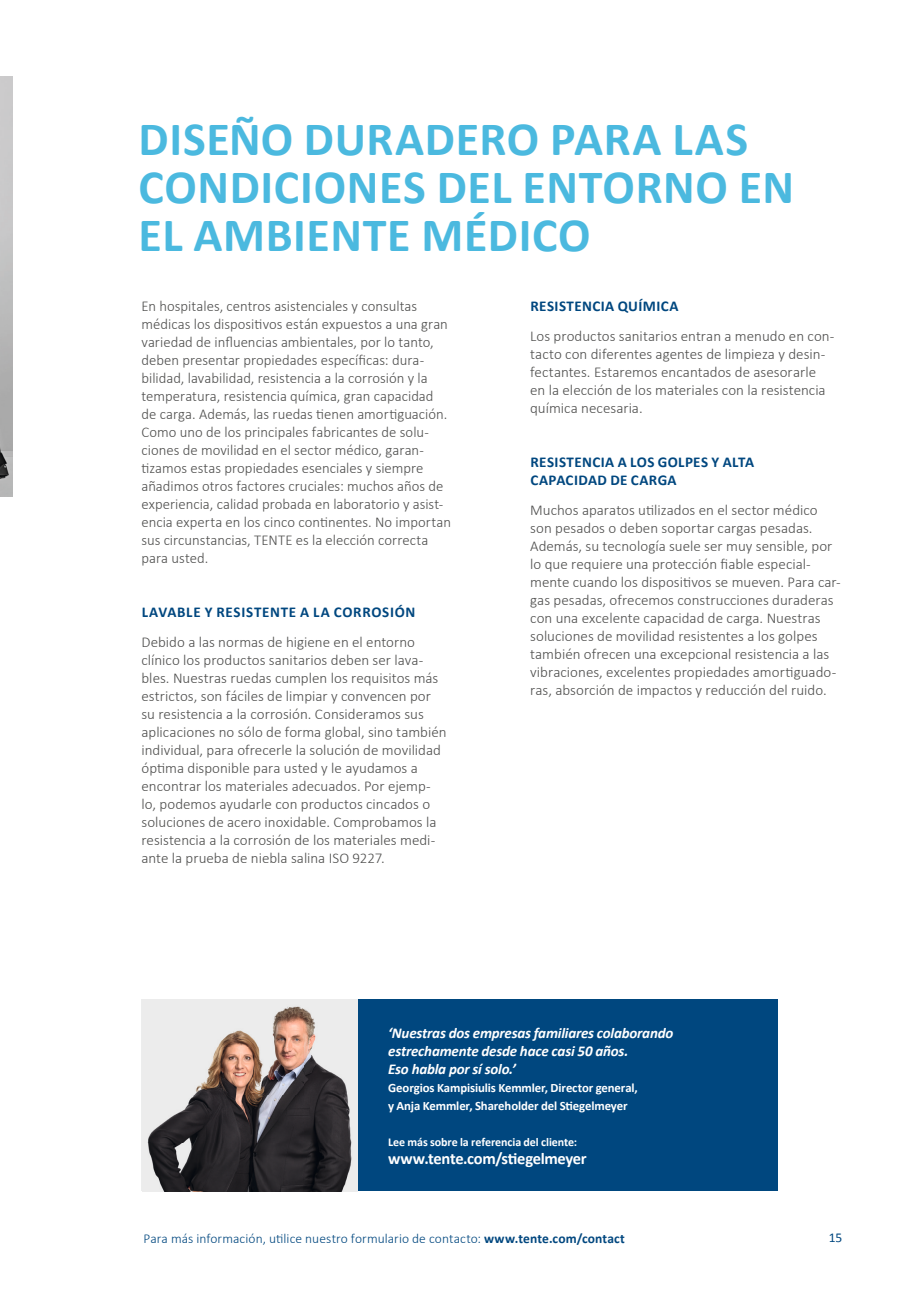
<style>
.page{position:relative;width:919px;height:1289px;background:#fff}
.page>*{position:absolute;margin:0;border:0;box-sizing:border-box;transform-origin:0 0}
.t1{font:700 48px/48px "Calibri";letter-spacing:.01em;color:#4bb9df}
.t2{font:700 16.5px "Calibri";letter-spacing:-.02em;color:#fff}
.t3{font:300 15px/18px "Calibri";color:#4e4e4d}
.t4{font:italic 700 15px/18px "Calibri";letter-spacing:-.015em;color:#fff}
.t5{font:700 15px/18px "Calibri";letter-spacing:.03em;color:#00477f}
.t6{font:300 13.5px "Calibri";letter-spacing:.005em;color:#00477f}
.t7{font:13.5px "Calibri";color:#00477f}
.t8{font:700 12.75px/18px "Calibri";letter-spacing:-.01em;color:#fff}
.t9{font:700 12px "Calibri";letter-spacing:-.005em;color:#fff}
.s1{font-weight:700}
</style>
<div class="page">
<div style="left:358px;top:999px;width:419px;height:192px;background:#00477f"></div>
<img style="left:143px;top:999px;width:214px;height:192px">
<img style="left:0;top:77px;width:13px;height:420px">
<h1 class="t1" style="left:138px;top:115px;width:657px">DISEÑO DURADERO PARA LAS<br>CONDICIONES DEL ENTORNO EN<br>EL AMBIENTE MÉDICO</h1>
<p class="t3" style="left:141px;top:296px;width:311px">En hospitales, centros asistenciales y consultas médicas los dispositivos están expuestos a una gran variedad de influencias ambientales, por lo tanto, deben presentar propiedades específicas: dura&shy;bilidad, lavabilidad, resistencia a la corrosión y la temperatura, resistencia química, gran capacidad de carga. Además, las ruedas tienen amortiguación.<br>Como uno de los principales fabricantes de solu&shy;ciones de movilidad en el sector médico, garan&shy;tizamos estas propiedades esenciales y siempre añadimos otros factores cruciales: muchos años de experiencia, calidad probada en laboratorio y asist&shy;encia experta en los cinco continentes. No importan sus circunstancias, TENTE es la elección correcta para usted.</p>
<p class="t5" style="left:142px;top:603px;width:275px">LAVABLE Y RESISTENTE A LA CORROSIÓN</p>
<p class="t3" style="left:141px;top:632px;width:307px">Debido a las normas de higiene en el entorno clínico los productos sanitarios deben ser lava&shy;bles. Nuestras ruedas cumplen los requisitos más estrictos, son fáciles de limpiar y convencen por su resistencia a la corrosión. Consideramos sus aplicaciones no sólo de forma global, sino también individual, para ofrecerle la solución de movilidad óptima disponible para usted y le ayudamos a encontrar los materiales adecuados. Por ejemp&shy;lo, podemos ayudarle con productos cincados o soluciones de acero inoxidable. Comprobamos la resistencia a la corrosión de los materiales medi&shy;ante la prueba de niebla salina ISO 9227.</p>
<p class="t5" style="left:530px;top:297px;width:149px">RESISTENCIA QUÍMICA</p>
<p class="t3" style="left:530px;top:326px;width:306px">Los productos sanitarios entran a menudo en con&shy;tacto con diferentes agentes de limpieza y desin&shy;fectantes. Estaremos encantados de asesorarle en la elección de los materiales con la resistencia química necesaria.</p>
<p class="t5" style="left:530px;top:453px;width:225px">RESISTENCIA A LOS GOLPES Y ALTA<br>CAPACIDAD DE CARGA</p>
<p class="t3" style="left:530px;top:500px;width:312px">Muchos aparatos utilizados en el sector médico son pesados o deben soportar cargas pesadas.<br>Además, su tecnología suele ser muy sensible, por lo que requiere una protección fiable especial&shy;mente cuando los dispositivos se mueven. Para car&shy;gas pesadas, ofrecemos construcciones duraderas con una excelente capacidad de carga. Nuestras soluciones de movilidad resistentes a los golpes también ofrecen una excepcional resistencia a las vibraciones, excelentes propiedades amortiguado&shy;ras, absorción de impactos y reducción del ruido.</p>
<p class="t4" style="left:388px;top:1023px;width:286px">‘Nuestras dos empresas familiares colaborando estrechamente desde hace casi 50 años.<br>Eso habla por sí solo.’</p>
<p class="t8" style="left:388px;top:1078px;width:251px">Georgios Kampisiulis Kemmler, Director general, y Anja Kemmler, Shareholder del Stiegelmeyer</p>
<p class="t9" style="left:388px;top:1133px;width:190px">Lee más sobre la referencia del cliente:</p>
<p class="t2" style="left:388px;top:1147px;width:200px">www.tente.com/stiegelmeyer</p>
<p class="t6" style="left:143px;top:1230px;width:483px">Para más información, utilice nuestro formulario de contacto: <span class="s1">www.tente.com/contact</span></p>
<p class="t7" style="left:828px;top:1228px;width:15px">15</p>
</div>
